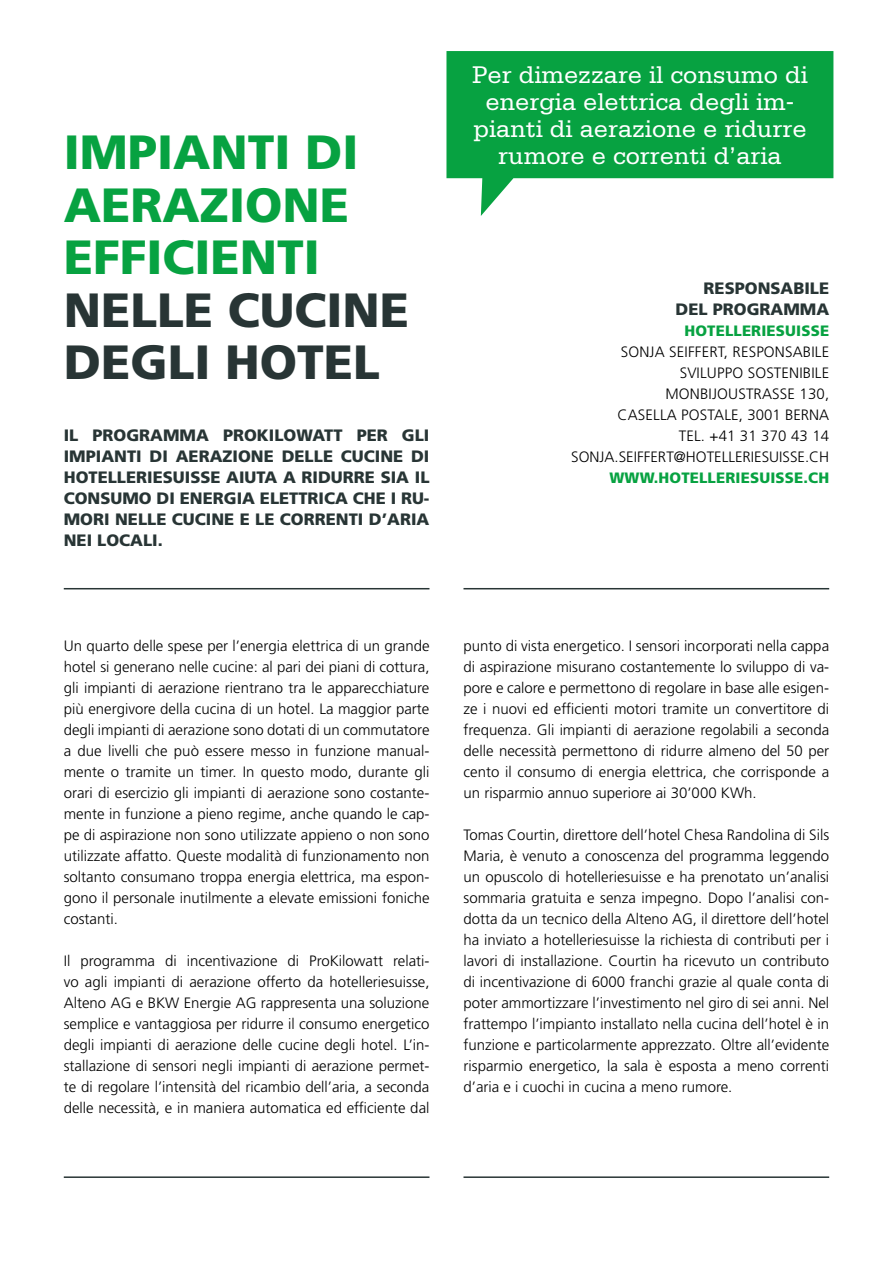
<style>
.page{position:relative;width:893px;height:1263px;background:#fff}
.page>*{position:absolute;margin:0;border:0;box-sizing:border-box;transform-origin:0 0}
.t1{font:900 48px/52.5px "Frutiger LT Std";color:#07a241}
.t2{font:900 48px/52.5px "Frutiger LT Std";color:#283535}
.t3{font:25.5px/27px "Serifa Std";color:#fff;text-align:center}
.t4{font:900 16.5px/21px "Frutiger LT Std";color:#283535}
.t5{font:300 15px/21px "Frutiger LT Std";color:#000;text-align:justify}
.t6{font:900 15px "Frutiger LT Std";letter-spacing:.01em;color:#07a241}
</style>
<div class="page">
<hr style="left:463px;top:588px;width:366px;height:1px;background:#283535">
<hr style="left:463px;top:1176px;width:366px;height:2px;background:#283535">
<hr style="left:64px;top:588px;width:365px;height:1px;background:#283535">
<hr style="left:64px;top:1176px;width:365px;height:2px;background:#283535">
<svg style="left:446px;top:51px;width:387px;height:165px;fill:#07a241"></svg>
<h1 class="t1" style="left:64px;top:126px;width:289px;text-indent:241px">DI<br>AERAZIONE<br>EFFICIENTI</h1>
<h1 class="t2" style="left:64px;top:284px;width:318px">NELLE CUCINE<br>DEGLI HOTEL</h1>
<h1 class="t1" style="left:64px;top:126px;width:173px">IMPIANTI</h1>
<p class="t4" style="left:64px;top:425px;width:271px">IL PROGRAMMA PROKILOWATT</p>
<p class="t4" style="left:357px;top:425px;width:72px">PER GLI</p>
<p class="t4" style="left:64px;top:446px;width:60px">IMPIANTI</p>
<p class="t4" style="left:150px;top:446px;width:203px">DI AERAZIONE DELLE CUCINE</p>
<p class="t4" style="left:64px;top:446px;width:367px;text-indent:347px">DI<br>HOTELLERIESUISSE AIUTA A RIDURRE SIA IL<br>CONSUMO DI ENE</p>
<p class="t4" style="left:213px;top:488px;width:218px">RGIA ELETTRICA CHE I RU-</p>
<p class="t4" style="left:64px;top:509px;width:120px">MORI NELLE CUCINE</p>
<p class="t4" style="left:240px;top:509px;width:96px">E LE CORRENTI</p>
<p class="t4" style="left:369px;top:509px;width:62px">D’ARIA</p>
<p class="t4" style="left:64px;top:530px;width:10px">NEI</p>
<p class="t4" style="left:97px;top:530px;width:67px">LOCALI.</p>
<h2 class="t3" style="left:472px;top:61px;width:337px">Per dimezzare il consumo di energia elettrica degli im&shy;pianti di aerazione e ridurre rumore e correnti d’aria</h2>
<p class="t4" style="left:676px;top:278px;width:155px;text-align:right">RESPONSABILE<br>DEL PROGRAMMA</p>
<p class="t6" style="left:684px;top:322px;width:145px">HOTELLERIESUISSE</p>
<p class="t5" style="left:621px;top:342px;width:121px">Sonja Seiffert, Resp</p>
<p class="t5" style="left:764px;top:342px;width:59px">onsabile</p>
<p class="t5" style="left:680px;top:363px;width:30px">Svilupp</p>
<p class="t5" style="left:665px;top:363px;width:157px;text-indent:67px">o sostenibile<br>Monbijoustrasse</p>
<p class="t5" style="left:799px;top:384px;width:31px">130,</p>
<p class="t5" style="left:618px;top:405px;width:20px">Casella</p>
<p class="t5" style="left:681px;top:405px;width:147px">postale, 3001 Berna</p>
<p class="t5" style="left:679px;top:426px;width:152px">Tel. +41 31 370 43 14</p>
<p class="t5" style="left:571px;top:447px;width:151px">sonja.seiffert@hotelle</p>
<p class="t5" style="left:742px;top:447px;width:88px">riesuisse.ch</p>
<p class="t6" style="left:609px;top:469px;width:210px">WWW.HOTELLERIESUISSE.CH</p>
<p class="t5" style="left:64px;top:636px;width:367px">Un quarto delle spese per l’energia elettrica di un grande hotel si generano nelle cucine: al pari dei piani di cottura, gli impianti di aerazione rientrano tra le apparecchiature più energivore della cucina di un hotel. La maggior parte degli impianti di aerazione sono dotati di un commutatore a due livelli che può essere messo in funzione manual&shy;mente o tramite un timer. In questo modo, durante gli orari di esercizio gli impianti di aerazione sono costante&shy;mente in funzione a pieno regime, anche quando le cap&shy;pe di aspirazione non sono utilizzate appieno o non sono utilizzate affatto. Queste modalità di funzionamento non soltanto consumano troppa energia elettrica, ma espon&shy;gono il personale inutilmente a elevate emissioni foniche costanti.</p>
<p class="t5" style="left:64px;top:951px;width:367px">Il programma di incentivazione di ProKilowatt relati&shy;vo agli impianti di aerazione offerto da hotelleriesuisse, Alteno AG e BKW Energie AG rappresenta una soluzione semplice e vantaggiosa per ridurre il consumo energetico degli impianti di aerazione delle cucine degli hotel. L’in&shy;stallazione di sensori negli impianti di aerazione permet&shy;te di regolare l’intensità del ricambio dell’aria, a seconda delle necessità, e in maniera automatica ed efficiente dal</p>
<p class="t5" style="left:463px;top:636px;width:367px">punto di vista energetico. I sensori incorporati nella cappa di aspirazione misurano costantemente lo sviluppo di va&shy;pore e calore e permettono di regolare in base alle esigen&shy;ze i nuovi ed efficienti motori tramite un convertitore di frequenza. Gli impianti di aerazione regolabili a seconda delle necessità permettono di ridurre almeno del 50 per cento il consumo di energia elettrica, che corrisponde a un risparmio annuo superiore ai 30’000 KWh.</p>
<p class="t5" style="left:463px;top:825px;width:367px">Tomas Courtin, direttore dell’hotel Chesa Randolina di Sils Maria, è venuto a conoscenza del programma leggendo un opuscolo di hotelleriesuisse e ha prenotato un’analisi sommaria gratuita e senza impegno. Dopo l’analisi con&shy;dotta da un tecnico della Alteno AG, il direttore dell’hotel ha inviato a hotelleriesuisse la richiesta di contributi per i lavori di installazione. Courtin ha ricevuto un contributo di incentivazione di 6000 franchi grazie al quale conta di poter ammortizzare l’investimento nel giro di sei anni. Nel frattempo l’impianto installato nella cucina dell’hotel è in funzione e particolarmente apprezzato. Oltre all’evidente risparmio energetico, la sala è esposta a meno correnti d’aria e i cuochi in cucina a meno rumore.</p>
</div>
